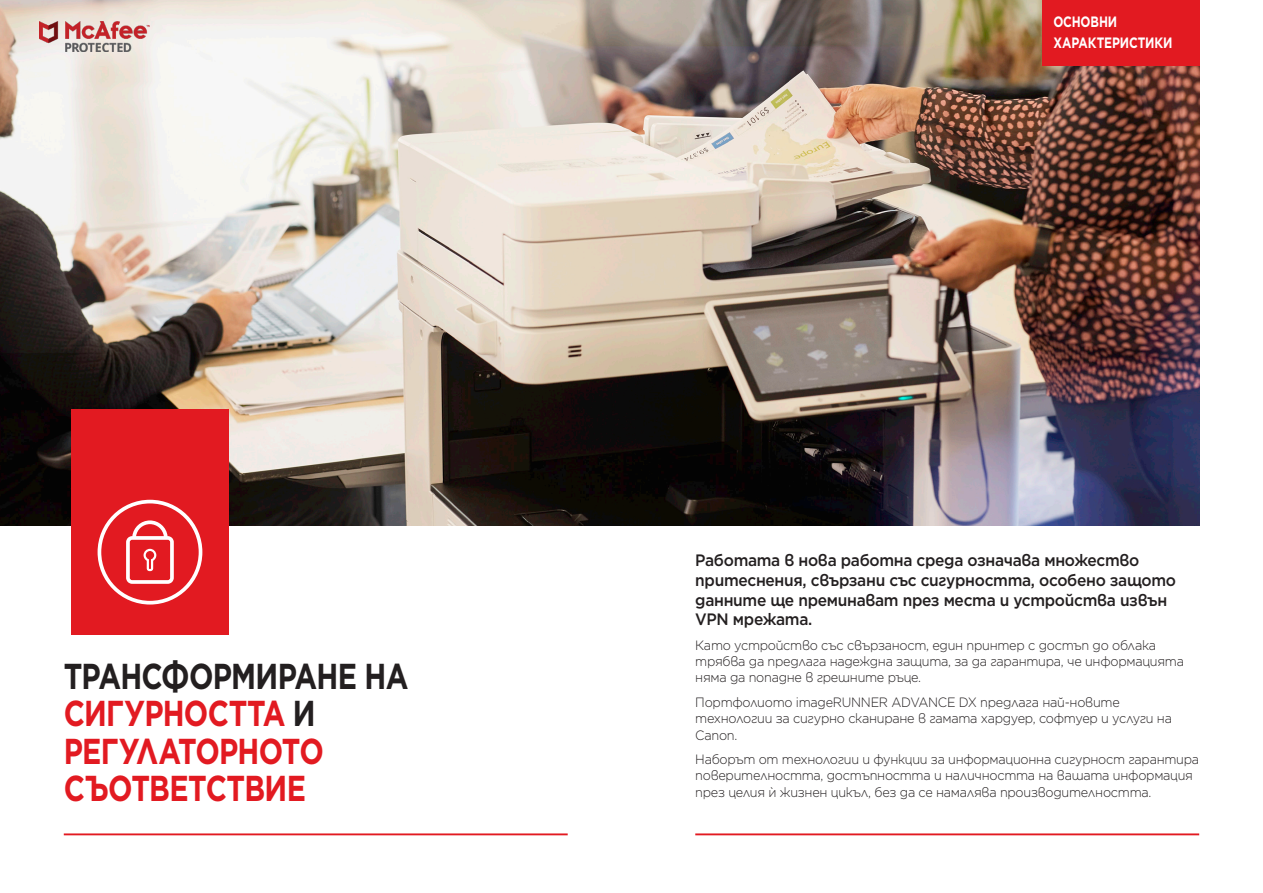
<style>
.page{position:relative;width:1263px;height:893px;background:#fff}
.page>*{position:absolute;margin:0;border:0;box-sizing:border-box;transform-origin:0 0}
.Subheading_BLACK{font:700 36px/37.5px "Gotham";letter-spacing:-.025em;color:#e21a21;scale:.8 1}
.Body{font:500 16.5px/19.8px "Gotham";letter-spacing:-.02em;color:#231f20;scale:.94 1}
.Subheading_BLACK-2{font:700 15px/21px "Gotham";letter-spacing:-.01em;color:#fff;scale:.79 1}
.Body-2{font:300 13.5px/16.2px "Gotham";letter-spacing:-.02em;color:#231f20;scale:.94 1}
.s1{color:#231f20}
</style>
<div class="page">
<hr style="left:64px;top:833px;width:504px;height:2px;background:#e21a21">
<hr style="left:695px;top:833px;width:504px;height:2px;background:#e21a21">
<img style="left:0;top:0;width:1199px;height:525px">
<div style="left:71px;top:410px;width:158px;height:225px;background:#e21a21"></div>
<div style="left:1042px;top:0;width:157px;height:65px;background:#e21a21"></div>
<svg style="left:9px;top:0;width:167px;height:82px"></svg>
<img style="left:39px;top:21px;width:111px;height:31px">
<svg style="left:98px;top:500px;width:104px;height:104px"></svg>
<p class="Subheading_BLACK" style="left:64px;top:657px;width:432px"><span class="s1">ТРАНСФОРМИРАНЕ НА<br></span>СИГУРНОСТТА <span class="s1">И<br></span>РЕГУЛАТОРНОТО<br>СЪОТВЕТСТВИЕ</p>
<p class="Subheading_BLACK-2" style="left:1053px;top:11px;width:152px">ОСНОВНИ<br>ХАРАКТЕРИСТИКИ</p>
<p class="Body" style="left:695px;top:550px;width:513px">Работата в нова работна среда означава множество притеснения, свързани със сигурността, особено защото данните ще преминават през места и устройства извън VPN мрежата.</p>
<p class="Body-2" style="left:695px;top:637px;width:521px">Като устройство със свързаност, един принтер с достъп до облака трябва да предлага надеждна защита, за да гарантира, че информацията няма да попадне в грешните ръце.</p>
<p class="Body-2" style="left:695px;top:694px;width:509px">Портфолиото imageRUNNER ADVANCE DX предлага най-новите технологии за сигурно сканиране в гамата хардуер, софтуер и услуги на<br>Canon.</p>
<p class="Body-2" style="left:695px;top:751px;width:538px">Наборът от технологии и функции за информационна сигурност гарантира поверителността, достъпността и наличността на вашата информация през целия ѝ жизнен цикъл, без да се намалява производителността.</p>
</div>
